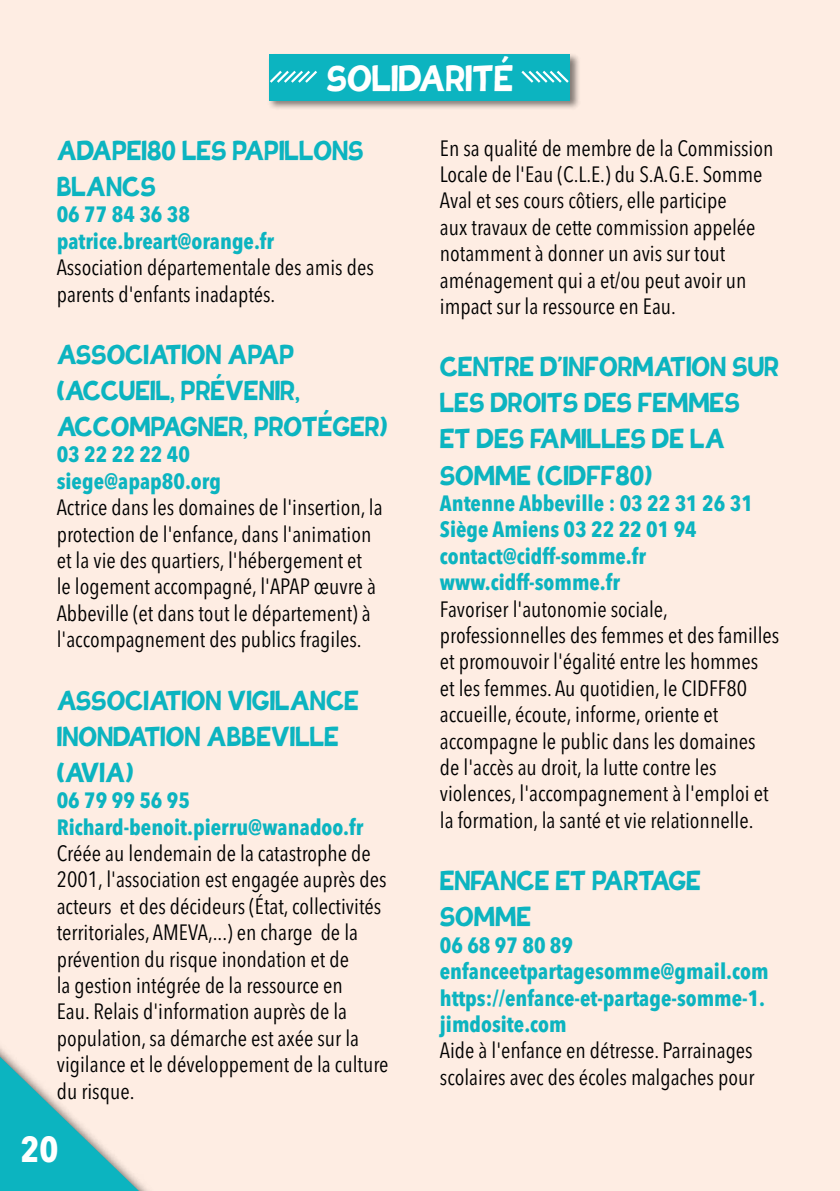
<style>
.page{position:relative;width:840px;height:1191px;background:#fff}
.page>*{position:absolute;margin:0;border:0;box-sizing:border-box;transform-origin:0 0}
.t1{font:700 48px "Tovari Sans";color:#fff;scale:.9 1}
.t2{font:700 36px/36px "Tovari Sans";color:#0cb4c0;scale:.9 1}
.t3{font:700 condensed 36px "Avenir Next LT Pro";color:#fff}
.t4{font:condensed 22px/26.4px "Avenir Next LT Pro";color:#000}
.t5{font:700 condensed 22px/26.4px "Avenir Next LT Pro";color:#0cb4c0}
</style>
<div class="page">
<div style="left:0;top:1034px;width:191px;height:157px;background:#feede3"></div>
<svg style="left:0;top:1056px;width:139px;height:135px"></svg>
<div style="left:267px;top:52px;width:313px;height:59px;background:#000;opacity:.48"></div>
<div style="left:269px;top:54px;width:301px;height:46px;background:#0cb4c0"></div>
<svg style="left:267px;top:68px;width:50px;height:17px"></svg>
<svg style="left:521px;top:70px;width:48px;height:13px"></svg>
<h1 class="t1" style="left:326px;top:29px;width:209px">SOLIDARITÉ</h1>
<h2 class="t2" style="left:57px;top:123px;width:342px">ADAPEI80 LES PAPILLONS<br>BLANCS</h2>
<p class="t5" style="left:57px;top:201px;width:219px">06 77 84 36 38 patrice.breart@orange.fr</p>
<p class="t4" style="left:57px;top:254px;width:318px">Association départementale des amis des parents d'enfants inadaptés.</p>
<h2 class="t2" style="left:57px;top:327px;width:369px">ASSOCIATION APAP (ACCUEIL, PRÉVENIR,<br>ACCOMPAGNER, PROTÉGER)</h2>
<p class="t5" style="left:57px;top:441px;width:166px">03 22 22 22 40 siege@apap80.org</p>
<p class="t4" style="left:57px;top:494px;width:327px">Actrice dans les domaines de l'insertion, la protection de l'enfance, dans l'animation et la vie des quartiers, l'hébergement et<br>le logement accompagné, l'APAP œuvre à Abbeville (et dans tout le département) à l'accompagnement des publics fragiles.</p>
<h2 class="t2" style="left:57px;top:673px;width:337px">ASSOCIATION VIGILANCE<br>INONDATION ABBEVILLE (AVIA)</h2>
<p class="t5" style="left:57px;top:787px;width:308px">06 79 99 56 95<br>Richard-benoit.pierru@wanadoo.fr</p>
<p class="t4" style="left:57px;top:840px;width:333px">Créée au lendemain de la catastrophe de 2001, l'association est engagée auprès des acteurs et des décideurs (État, collectivités territoriales, AMEVA,...) en charge de la prévention du risque inondation et de<br>la gestion intégrée de la ressource en<br>Eau. Relais d'information auprès de la population, sa démarche est axée sur la vigilance et le développement de la culture du risque.</p>
<h2 class="t3" style="left:21px;top:1126px;width:39px">20</h2>
<p class="t4" style="left:439px;top:135px;width:335px">En sa qualité de membre de la Commission Locale de l'Eau (C.L.E.) du S.A.G.E. Somme Aval et ses cours côtiers, elle participe<br>aux travaux de cette commission appelée notamment à donner un avis sur tout aménagement qui a et/ou peut avoir un impact sur la ressource en Eau.</p>
<h2 class="t2" style="left:439px;top:340px;width:378px">CENTRE D'INFORMATION SUR<br>LES DROITS DES FEMMES<br>ET DES FAMILLES DE LA<br>SOMME (CIDFF80)</h2>
<p class="t5" style="left:439px;top:490px;width:314px">Antenne Abbeville : 03 22 31 26 31<br>Siège Amiens 03 22 22 01 94 contact@cidff-somme.fr www.cidff-somme.fr</p>
<p class="t4" style="left:439px;top:595px;width:341px">Favoriser l'autonomie sociale, professionnelles des femmes et des familles et promouvoir l'égalité entre les hommes<br>et les femmes. Au quotidien, le CIDFF80 accueille, écoute, informe, oriente et accompagne le public dans les domaines de l'accès au droit, la lutte contre les violences, l'accompagnement à l'emploi et la formation, la santé et vie relationnelle.</p>
<h2 class="t2" style="left:439px;top:854px;width:291px">ENFANCE ET PARTAGE<br>SOMME</h2>
<p class="t5" style="left:439px;top:931px;width:330px">06 68 97 80 89 enfanceetpartagesomme@gmail.com https://enfance-et-partage-somme-1. jimdosite.com</p>
<p class="t4" style="left:439px;top:1037px;width:316px">Aide à l'enfance en détresse. Parrainages scolaires avec des écoles malgaches pour</p>
</div>
